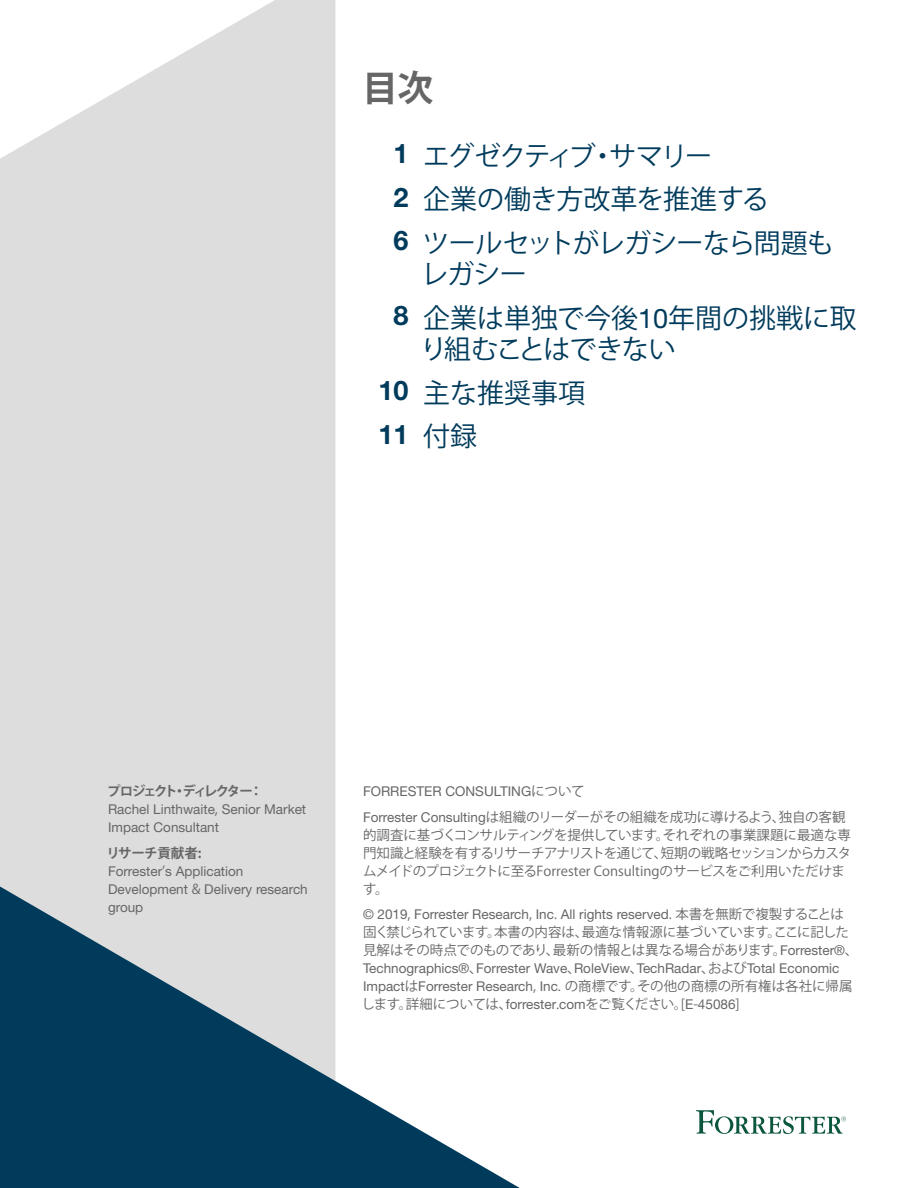
<style>
.page{position:relative;width:918px;height:1188px;background:#fff}
.page>*{position:absolute;margin:0;border:0;box-sizing:border-box;transform-origin:0 0}
.TOC_Title_Appendix{font:700 36px "Koz Go Pr 6 N";color:#666}
.t1{font:27px/31.5px "Koz Go Pr 6 N";color:#003b5c}
.t2{font:27px/31.5px "Koz Go Pr 6 N";letter-spacing:-.02em;color:#003b5c}
.t3{font:27px "Koz Go Pr 6 N";letter-spacing:-.09em;color:#003b5c}
.TOC_page_numbers{font:700 27px "Helvetica Neue LT Std";color:#003b5c}
.Disclosures{font:13.5px/18px "Helvetica Neue LT Std";color:#666}
.Disclosures-2{font:13.5px/18px "Koz Go Pr 6 N";letter-spacing:-.02em;color:#666}
.Disclosures-3{font:700 13.5px "Koz Go Pr 6 N";letter-spacing:-.18em;color:#666}
.Disclosures-4{font:700 13.5px "Koz Go Pr 6 N";letter-spacing:-.03em;color:#666}
.s1{font-family:"Helvetica Neue LT Std"}
.s2{font-family:"Koz Go Pr 6 N"}
</style>
<div class="page">
<svg style="left:696px;top:1110px;width:150px;height:24px"></svg>
<svg style="left:0;top:0;width:335px;height:886px;background:#dfdfdf"></svg>
<svg style="left:0;top:886px;width:520px;height:302px;fill:#003b5c"></svg>
<p class="TOC_Title_Appendix" style="left:362px;top:67px;width:73px">目次</p>
<p class="t3" style="left:423px;top:140px;width:291px">エグゼクティブ・サマリー</p>
<p class="t1" style="left:423px;top:184px;width:347px">企業の働き方改革を推進する</p>
<p class="t2" style="left:421px;top:228px;width:414px">ツールセットがレガシーなら問題もレガシー</p>
<p class="t1" style="left:420px;top:303px;width:438px">企業は単独で今後<span class="s1">10</span>年間の挑戦に取り組むことはできない</p>
<p class="t2" style="left:423px;top:378px;width:163px">主な推奨事項</p>
<p class="t2" style="left:423px;top:421px;width:56px">付録</p>
<p class="TOC_page_numbers" style="left:394px;top:137px;width:17px">1</p>
<p class="TOC_page_numbers" style="left:394px;top:180px;width:17px">2</p>
<p class="TOC_page_numbers" style="left:394px;top:224px;width:17px">6</p>
<p class="TOC_page_numbers" style="left:394px;top:299px;width:17px">8</p>
<p class="TOC_page_numbers" style="left:379px;top:374px;width:32px">10</p>
<p class="TOC_page_numbers" style="left:379px;top:417px;width:32px">11</p>
<p class="Disclosures-3" style="left:107px;top:784px;width:157px">プロジェクト・ディレクター：</p>
<p class="Disclosures" style="left:108px;top:800px;width:200px">Rachel Linthwaite<span class="s2">,</span> Senior Market<br>Impact Consultant</p>
<p class="Disclosures-4" style="left:107px;top:845px;width:97px">リサーチ貢献者:</p>
<p class="Disclosures" style="left:108px;top:862px;width:201px">Forrester<span class="s2">’</span>s Application<br>Development <span class="s2">&amp;</span> Delivery research group</p>
<p class="Disclosures" style="left:363px;top:782px;width:223px">FORRESTER CONSULTING<span class="s2">について</span></p>
<p class="Disclosures-2" style="left:363px;top:808px;width:490px"><span class="s1">Forrester Consulting</span>は組織のリーダーがその組織を成功に導けるよう、独自の客観的調査に基づくコンサルティングを提供しています。それぞれの事業課題に最適な専門知識と経験を有するリサーチアナリストを通じて、短期の戦略セッションからカスタムメイドのプロジェクトに至るForrester Consultingのサービスをご利用いただけます。</p>
<p class="Disclosures" style="left:362px;top:905px;width:498px">© 2019<span class="s2">,</span> Forrester Research<span class="s2">,</span> Inc<span class="s2">.</span> All rights reserved<span class="s2">. 本書を無断で複製することは固く禁じられています。本書の内容は、最適な情報源に基づいています。ここに記した見解はその時点でのものであり、最新の情報とは異なる場合があります。</span>Forrester®<span class="s2">、</span>Technographics®<span class="s2">、</span>Forrester Wave<span class="s2">、</span>RoleView<span class="s2">、</span>TechRadar<span class="s2">、および</span>Total Economic Impact<span class="s2">は</span>Forrester Research<span class="s2">,</span> Inc<span class="s2">. の商標です。その他の商標の所有権は各社に帰属します。詳細については、</span>forrester<span class="s2">.</span>com<span class="s2">をご覧ください。[</span>E<span class="s2">-</span>45086<span class="s2">]</span></p>
</div>
